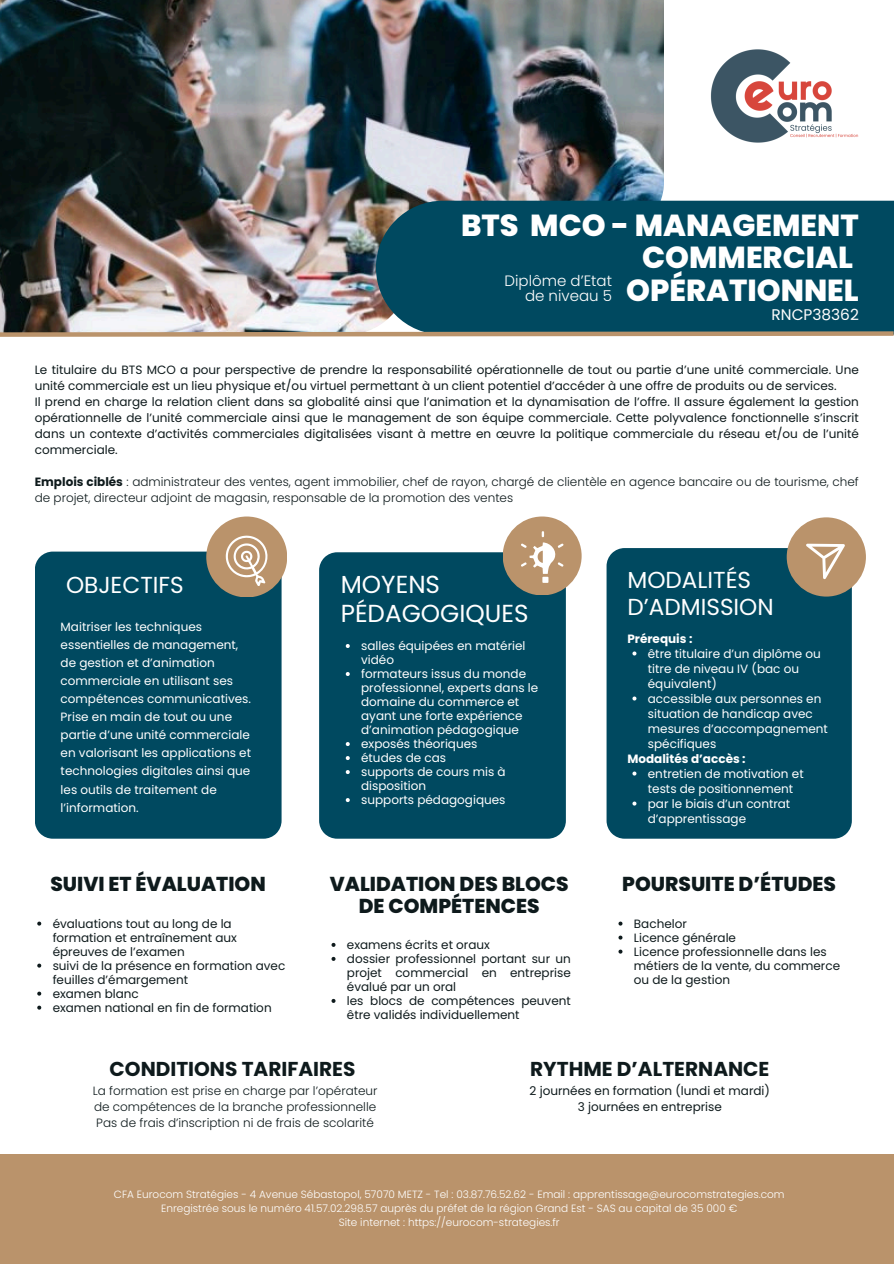
<style>
.page{position:relative;width:894px;height:1264px;background:#fff}
.page>*{position:absolute;margin:0;border:0;box-sizing:border-box;transform-origin:0 0}
.t1{font:800 30.3px/32.7px "Poppins";color:#fff;text-align:right}
.t2{font:24.6px/28.2px "Poppins";color:#fff}
.t3{font:23.1px/27px "Poppins";color:#fff}
.t4{font:800 20.1px/22.5px "Poppins";color:#0e1a1c;text-align:center}
.t5{font:700 20.1px "Poppins";color:#0e1a1c}
.t6{font:15.3px "Poppins";color:#fff}
.t7{font:300 15px/14.7px "Poppins";color:#fff;text-align:right}
.t8{font:12px/14px "Poppins";color:#0e1a1c}
.t9{font:12px/18px "Poppins";color:#fff}
.t10{font:300 12px/16px "Poppins";color:#0e1a1c}
.t11{font:700 12px "Poppins";color:#fff}
.t12{font:300 10.5px "Poppins";color:#fff}
.s1{font-weight:700}
</style>
<div class="page">
<img style="left:0;top:0;width:663px;height:329px">
<div style="left:376px;top:201px;width:517px;height:128px;background:#004960"></div>
<div style="left:35px;top:551px;width:246px;height:287px;background:#004960"></div>
<div style="left:319px;top:552px;width:246px;height:286px;background:#004960"></div>
<div style="left:606px;top:548px;width:245px;height:290px;background:#004960"></div>
<div style="left:206px;top:516px;width:81px;height:81px;background:#ba936b;border-radius:50%"></div>
<div style="left:786px;top:517px;width:79px;height:79px;background:#ba936b;border-radius:50%"></div>
<div style="left:502px;top:516px;width:79px;height:79px;background:#ba936b;border-radius:50%"></div>
<svg style="left:521px;top:531px;width:42px;height:52px"></svg>
<svg style="left:226px;top:535px;width:42px;height:51px"></svg>
<svg style="left:806px;top:543px;width:38px;height:36px"></svg>
<div style="left:0;top:1154px;width:893px;height:109px;background:#ba936b"></div>
<svg style="left:0;top:329px;width:893px;height:8px;background:#9e9583"></svg>
<img style="left:710px;top:49px;width:149px;height:94px">
<svg style="left:37px;top:921px;width:4px;height:4px"></svg>
<svg style="left:37px;top:963px;width:4px;height:4px"></svg>
<svg style="left:37px;top:991px;width:4px;height:4px"></svg>
<svg style="left:37px;top:1005px;width:4px;height:4px"></svg>
<svg style="left:345px;top:644px;width:4px;height:4px"></svg>
<svg style="left:345px;top:672px;width:4px;height:4px"></svg>
<svg style="left:345px;top:742px;width:4px;height:4px"></svg>
<svg style="left:345px;top:756px;width:4px;height:4px"></svg>
<svg style="left:345px;top:770px;width:4px;height:4px"></svg>
<svg style="left:345px;top:798px;width:4px;height:4px"></svg>
<svg style="left:632px;top:651px;width:4px;height:4px"></svg>
<svg style="left:632px;top:696px;width:4px;height:4px"></svg>
<svg style="left:632px;top:771px;width:4px;height:4px"></svg>
<svg style="left:632px;top:801px;width:4px;height:4px"></svg>
<svg style="left:618px;top:921px;width:4px;height:4px"></svg>
<svg style="left:618px;top:935px;width:4px;height:4px"></svg>
<svg style="left:618px;top:949px;width:4px;height:4px"></svg>
<svg style="left:331px;top:942px;width:4px;height:4px"></svg>
<svg style="left:331px;top:956px;width:4px;height:4px"></svg>
<svg style="left:331px;top:998px;width:4px;height:4px"></svg>
<h6 class="t1" style="left:461px;top:209px;width:399px">BTS MCO - MANAGEMENT<br>COMMERCIAL<br>OPÉRATIONNEL</h6>
<h6 class="t6" style="left:771px;top:304px;width:89px">RNCP38362</h6>
<p class="t7" style="left:504px;top:273px;width:109px">Diplôme d’Etat de niveau 5</p>
<h2 class="t8" style="left:35px;top:362px;width:825px;line-height:16px">Le titulaire du BTS MCO a pour perspective de prendre la responsabilité opérationnelle de tout ou partie d’une unité commerciale. Une unité commerciale est un lieu physique et/ou virtuel permettant à un client potentiel d’accéder à une offre de produits ou de services.<br>Il prend en charge la relation client dans sa globalité ainsi que l’animation et la dynamisation de l’offre. Il assure également la gestion opérationnelle de l’unité commerciale ainsi que le management de son équipe commerciale. Cette polyvalence fonctionnelle s’inscrit dans un contexte d’activités commerciales digitalisées visant à mettre en œuvre la politique commerciale du réseau et/ou de l’unité commerciale.</h2>
<p class="t10" style="left:35px;top:474px;width:825px"><span class="s1">Emplois ciblés</span> : administrateur des ventes, agent immobilier, chef de rayon, chargé de clientèle en agence bancaire ou de tourisme, chef de projet, directeur adjoint de magasin, responsable de la promotion des ventes</p>
<p class="t3" style="left:66px;top:572px;width:119px">OBJECTIFS</p>
<h1 class="t9" style="left:61px;top:618px;width:192px">Maitriser les techniques essentielles de management, de gestion et d’animation commerciale en utilisant ses compétences communicatives.<br>Prise en main de tout ou une partie d’une unité commerciale en valorisant les applications et technologies digitales ainsi que les outils de traitement de l’information.</h1>
<p class="t4" style="left:50px;top:872px;width:217px">SUIVI ET ÉVALUATION</p>
<h6 class="t8" style="left:53px;top:916px;width:186px">évaluations tout au long de la formation et entraînement aux épreuves de l’examen</h6>
<h6 class="t8" style="left:53px;top:958px;width:234px">suivi de la présence en formation avec feuilles d’émargement</h6>
<p class="t8" style="left:53px;top:986px;width:88px">examen blanc</p>
<h2 class="t8" style="left:53px;top:1000px;width:220px">examen national en fin de formation</h2>
<p class="t2" style="left:340px;top:570px;width:189px">MOYENS<br>PÉDAGOGIQUES</p>
<p class="t9" style="left:361px;top:639px;width:166px;line-height:14px">salles équipées en matériel vidéo</p>
<p class="t9" style="left:361px;top:667px;width:178px;line-height:14px">formateurs issus du monde professionnel, experts dans le domaine du commerce et ayant une forte expérience d’animation pédagogique</p>
<p class="t9" style="left:361px;top:734px;width:118px">exposés théoriques</p>
<h2 class="t9" style="left:361px;top:748px;width:86px">études de cas</h2>
<h5 class="t9" style="left:361px;top:765px;width:146px;line-height:14px">supports de cours mis à disposition</h5>
<p class="t9" style="left:361px;top:790px;width:146px">supports pédagogiques</p>
<h4 class="t3" style="left:627px;top:566px;width:148px">MODALITÉS<br>D’ADMISSION</h4>
<h5 class="t11" style="left:627px;top:630px;width:66px">Prérequis :</h5>
<p class="t9" style="left:647px;top:645px;width:174px;line-height:15px">être titulaire d’un diplôme ou titre de niveau IV (bac ou équivalent)</p>
<p class="t9" style="left:647px;top:690px;width:181px;line-height:15px">accessible aux personnes en situation de handicap avec mesures d’accompagnement spécifiques</p>
<h3 class="t11" style="left:627px;top:750px;width:120px">Modalités d’accès :</h3>
<p class="t9" style="left:647px;top:765px;width:157px;line-height:15px">entretien de motivation et tests de positionnement</p>
<p class="t9" style="left:647px;top:795px;width:144px;line-height:15px">par le biais d’un contrat d’apprentissage</p>
<p class="t4" style="left:330px;top:872px;width:240px">VALIDATION DES BLOCS<br>DE COMPÉTENCES</p>
<p class="t4" style="left:622px;top:872px;width:215px">POURSUITE D’ÉTUDES</p>
<h3 class="t8" style="left:633px;top:916px;width:54px">Bachelor</h3>
<p class="t8" style="left:633px;top:930px;width:104px">Licence générale</p>
<p class="t8" style="left:633px;top:944px;width:208px">Licence professionnelle dans les métiers de la vente, du commerce ou de la gestion</p>
<p class="t8" style="left:347px;top:937px;width:144px">examens écrits et oraux</p>
<h3 class="t8" style="left:347px;top:951px;width:225px;text-align:justify">dossier professionnel portant sur un projet commercial en entreprise évalué par un oral</h3>
<p class="t8" style="left:347px;top:993px;width:225px">les blocs de compétences peuvent être validés individuellement</p>
<h3 class="t5" style="left:110px;top:1054px;width:247px">CONDITIONS TARIFAIRES</h3>
<p class="t10" style="left:93px;top:1082px;width:286px;text-align:justify">La formation est prise en charge par l’opérateur de compétences de la branche professionnelle Pas de frais d’inscription ni de frais de scolarité</p>
<h3 class="t5" style="left:530px;top:1054px;width:241px">RYTHME D’ALTERNANCE</h3>
<p class="t8" style="left:529px;top:1082px;width:242px;line-height:16px;text-align:center">2 journées en formation (lundi et mardi)<br>3 journées en entreprise</p>
<p class="t12" style="left:114px;top:1186px;width:672px">CFA Eurocom Stratégies - 4 Avenue Sébastopol, 57070 METZ - Tel : 03.87.76.52.62 - Email : apprentissage@eurocomstrategies.com</p>
<p class="t12" style="left:161px;top:1200px;width:577px">Enregistrée sous le numéro 41.57.02.298.57 auprès du préfet de la région Grand Est - SAS au capital de 35 000 €</p>
<p class="t12" style="left:338px;top:1214px;width:222px">Site internet : https://eurocom-strategies.fr</p>
</div>
